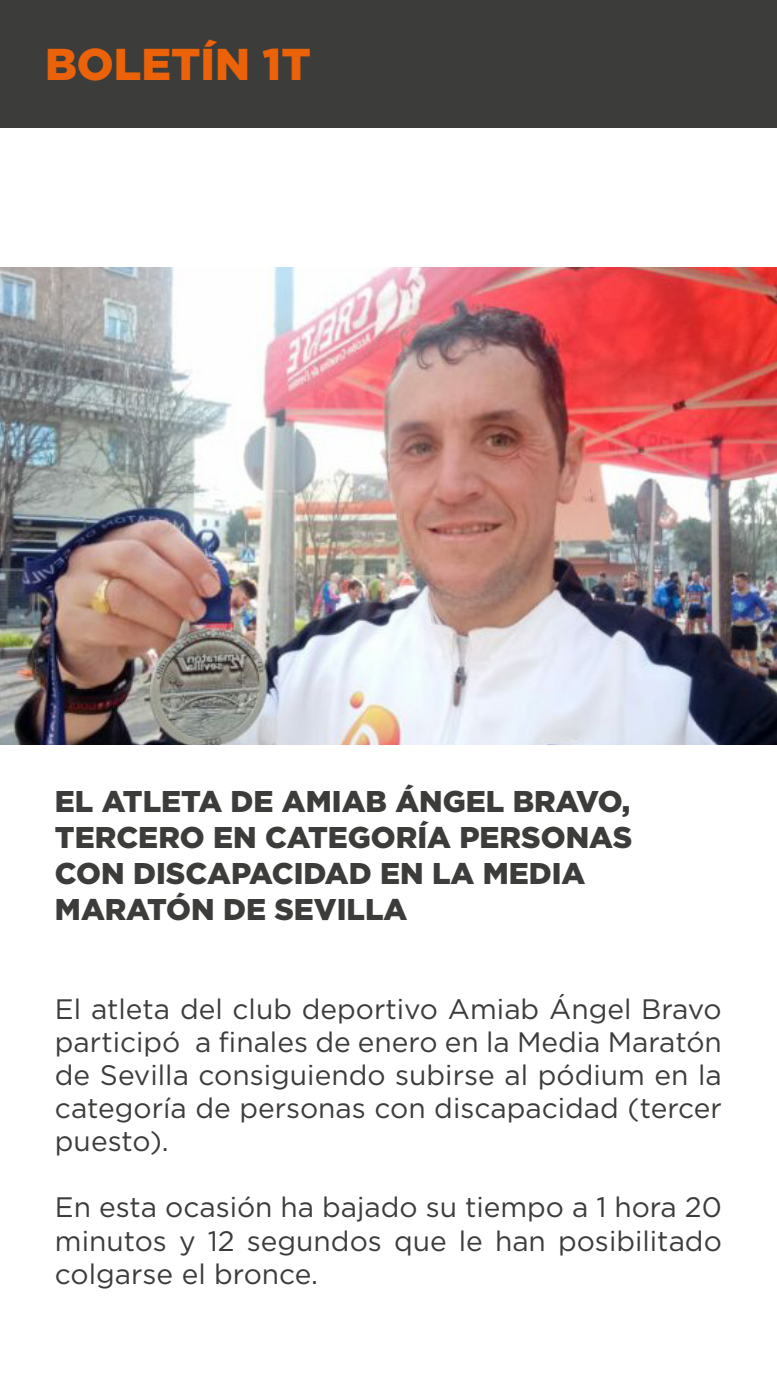
<style>
.page{position:relative;width:777px;height:1380px;background:#fff}
.page>*{position:absolute;margin:0;border:0;box-sizing:border-box;transform-origin:0 0}
.t1{font:900 44.56px "Gotham";color:#eb6209}
.t2{font:900 30px "Gotham";color:#3c3c3b}
.TEXTO_CORRIDO_-_MED{font:28.12px/33.1px "Gotham";color:#3c3c3b;text-align:justify}
</style>
<div class="page">
<div style="left:0;top:0;width:776px;height:128px;background:#3c3c3b"></div>
<img style="left:0;top:267px;width:776px;height:477px">
<h1 class="t1" style="left:45px;top:34px;width:267px">BOLETÍN 1T</h1>
<p class="t2" style="left:55px;top:781px;width:576px">EL ATLETA DE AMIAB ÁNGEL BRAVO,</p>
<p class="t2" style="left:55px;top:817px;width:578px">TERCERO EN CATEGORÍA PERSONAS</p>
<p class="t2" style="left:55px;top:853px;width:532px">CON DISCAPACIDAD EN LA MEDIA</p>
<p class="t2" style="left:55px;top:889px;width:354px">MARATÓN DE SEVILLA</p>
<p class="TEXTO_CORRIDO_-_MED" style="left:55px;top:992px;width:668px">El atleta del club deportivo Amiab Ángel Bravo participó a finales de enero en la Media Maratón de Sevilla consiguiendo subirse al pódium en la categoría de personas con discapacidad (tercer puesto).</p>
<p class="TEXTO_CORRIDO_-_MED" style="left:55px;top:1190px;width:668px">En esta ocasión ha bajado su tiempo a 1 hora 20 minutos y 12 segundos que le han posibilitado colgarse el bronce.</p>
</div>
